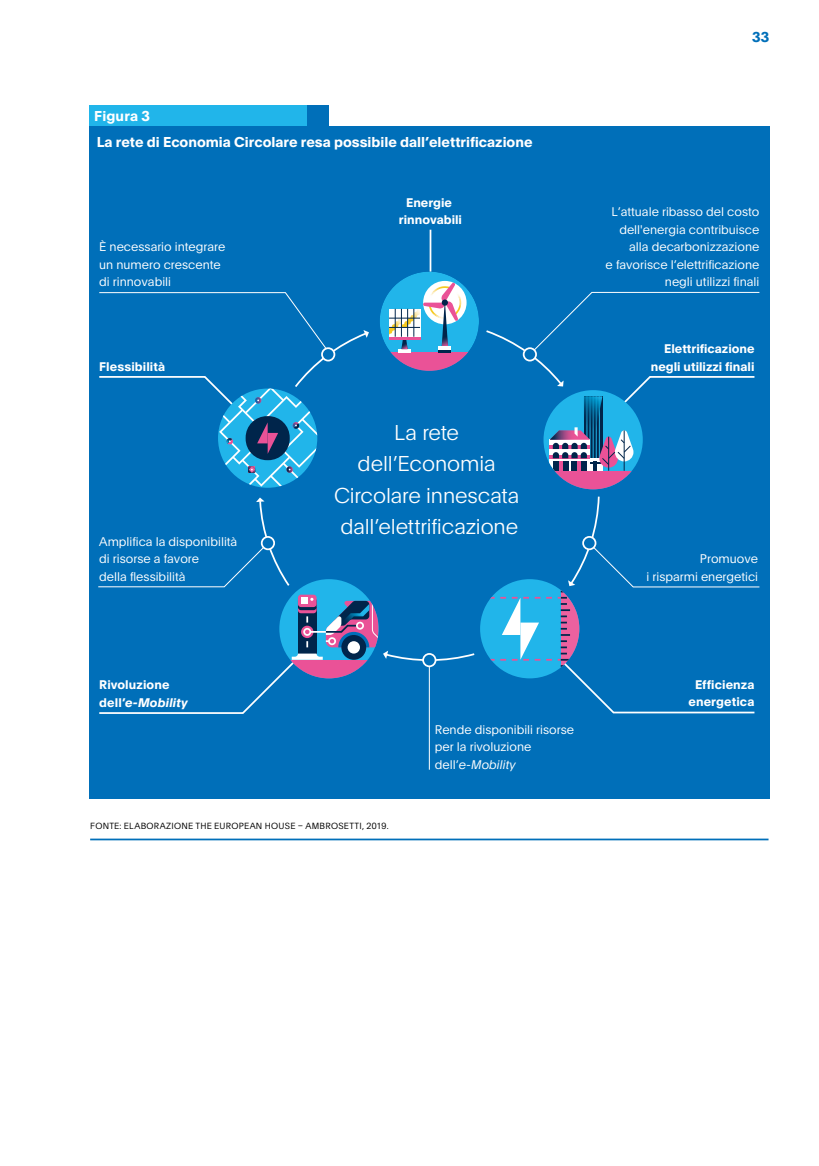
<style>
.page{position:relative;width:819px;height:1166px;background:#fff}
.page>*{position:absolute;margin:0;border:0;box-sizing:border-box;transform-origin:0 0}
.t1{font:100 21px/31.5px "Plain";letter-spacing:-.005em;color:#fff;text-align:center}
.t2{font:700 14px "Plain";color:#fff}
.t3{font:700 14px "Plain";color:#006fb9}
.t4{font:300 12.25px/17.5px "Plain";color:#fff}
.t5{font:700 12.25px/17.5px "Plain";color:#fff;text-align:center}
.t6{font:300 8.75px "Plain";letter-spacing:.03em;color:#000}
.s1{font-style:italic}
</style>
<div class="page">
<div style="left:89px;top:105px;width:240px;height:21px;background:#21b5ea"></div>
<div style="left:308px;top:105px;width:21px;height:21px;background:#006fb9"></div>
<div style="left:89px;top:126px;width:680px;height:672px;background:#006fb9"></div>
<hr style="left:429px;top:660px;width:1px;height:110px;background:#fff">
<hr style="left:429px;top:230px;width:2px;height:42px;background:#fff">
<svg style="left:98px;top:497px;width:192px;height:91px"></svg>
<div style="left:262px;top:537px;width:12px;height:12px;background:#006fb9;border-radius:50%"></div>
<div style="left:261px;top:536px;width:14px;height:14px;border:2px solid #fff;border-radius:50%"></div>
<svg style="left:99px;top:292px;width:270px;height:196px"></svg>
<div style="left:379px;top:272px;width:100px;height:99px;background:#21b5ea;border-radius:50%"></div>
<svg style="left:390px;top:352px;width:78px;height:19px"></svg>
<div style="left:423px;top:281px;width:43px;height:43px;background:#fff;border-radius:50%"></div>
<svg style="left:389px;top:282px;width:72px;height:70px"></svg>
<hr style="left:389px;top:327px;width:31px;height:1px;background:#00254b">
<hr style="left:389px;top:318px;width:31px;height:1px;background:#00254b">
<svg style="left:554px;top:471px;width:78px;height:18px"></svg>
<svg style="left:486px;top:291px;width:274px;height:180px"></svg>
<div style="left:480px;top:579px;width:99px;height:99px;background:#21b5ea;border-radius:50px"></div>
<svg style="left:489px;top:496px;width:271px;height:218px"></svg>
<div style="left:279px;top:579px;width:99px;height:99px;background:#21b5ea;border-radius:50px"></div>
<div style="left:298px;top:595px;width:18px;height:12px;background:#ea5297;border-radius:3px"></div>
<svg style="left:99px;top:597px;width:384px;height:118px"></svg>
<hr style="left:90px;top:838px;width:678px;height:2px;background:#006fb9">
<p class="t2" style="left:94px;top:106px;width:57px">Figura 3</p>
<p class="t2" style="left:97px;top:132px;width:437px">La rete di Economia Circolare resa possibile dall’elettrificazione</p>
<p class="t4" style="left:99px;top:238px;width:128px">È necessario integrare un numero crescente di rinnovabili</p>
<p class="t5" style="left:99px;top:357px;width:67px">Flessibilità</p>
<p class="t4" style="left:99px;top:532px;width:139px">Amplifica la disponibilità di risorse a favore<br>della flessibilità</p>
<p class="t5" style="left:399px;top:193px;width:65px">Energie rinnovabili</p>
<h1 class="t1" style="left:334px;top:415px;width:187px">La rete dell’Economia<br>Circolare innescata dall’elettrificazione</h1>
<p class="t3" style="left:752px;top:27px;width:19px">33</p>
<p class="t4" style="left:605px;top:203px;width:155px;text-align:right">L’attuale ribasso del costo dell'energia contribuisce alla decarbonizzazione<br>e favorisce l’elettrificazione negli utilizzi finali</p>
<p class="t5" style="left:651px;top:339px;width:105px;text-align:right">Elettrificazione negli utilizzi finali</p>
<p class="t4" style="left:646px;top:549px;width:113px;text-align:right">Promuove<br>i risparmi energetici</p>
<p class="t5" style="left:99px;top:675px;width:90px;text-align:left">Rivoluzione dell’<span class="s1">e-Mobility</span></p>
<p class="t6" style="left:90px;top:819px;width:300px">FONTE: ELABORAZIONE THE EUROPEAN HOUSE – AMBROSETTI, 2019.</p>
<p class="t4" style="left:435px;top:720px;width:141px">Rende disponibili risorse per la rivoluzione dell’<span class="s1">e-Mobility</span></p>
<p class="t5" style="left:688px;top:675px;width:67px">Efficienza energetica</p>
</div>
